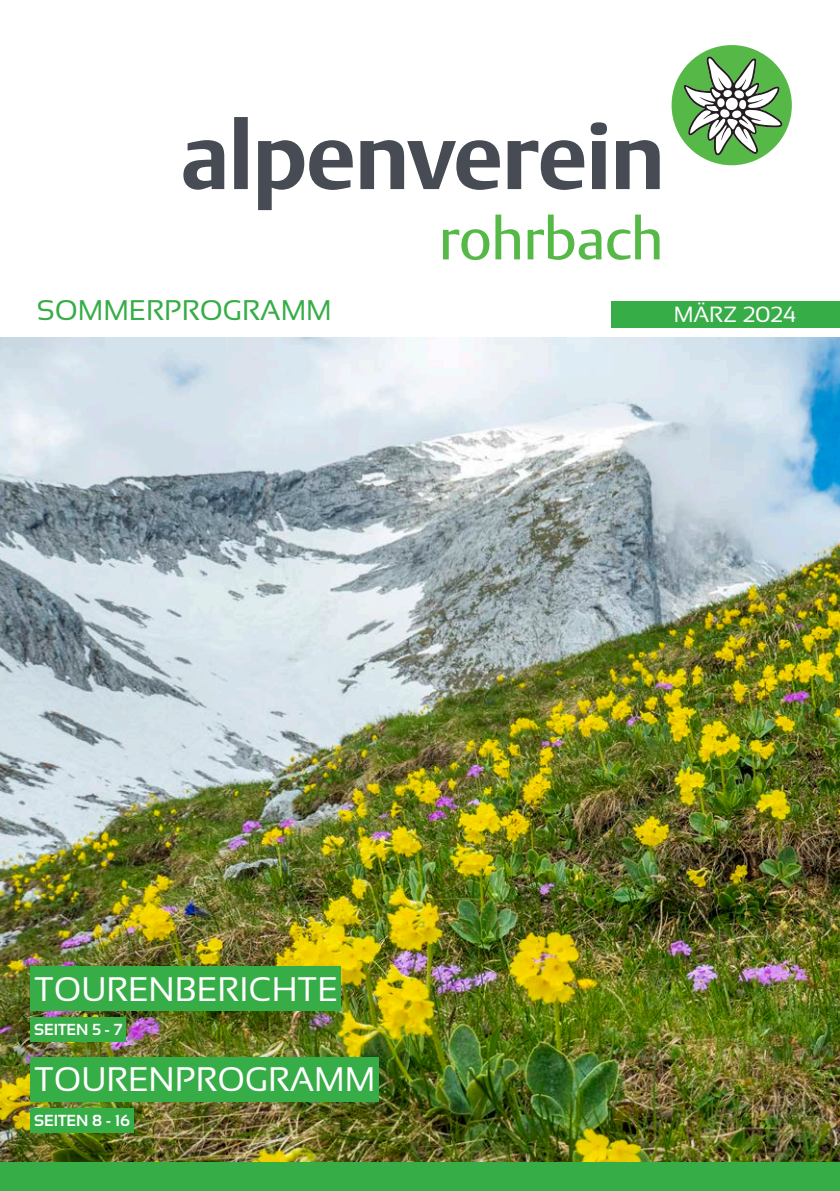
<style>
.page{position:relative;width:840px;height:1191px;background:#fff}
.page>*{position:absolute;margin:0;border:0;box-sizing:border-box;transform-origin:0 0}
.schlagzeile{font:34px "Sansation";color:#fff}
.t1{font:28.4px "Sansation";color:#36ad47}
.schlagzeile_monat_ja{font:22px "Sansation";color:#fff}
.schlagzeile_seitenza{font:700 16px "Sansation";color:#fff}
</style>
<div class="page">
<img style="left:0;top:338px;width:839px;height:824px">
<div style="left:670px;top:44px;width:122px;height:122px;background:#56b947;border-radius:50%"></div>
<div style="left:669px;top:43px;width:124px;height:124px;border:2px solid #fff;border-radius:50%"></div>
<svg style="left:683px;top:56px;width:100px;height:99px"></svg>
<svg style="left:443px;top:214px;width:216px;height:46px"></svg>
<svg style="left:183px;top:117px;width:476px;height:93px"></svg>
<div style="left:0;top:1162px;width:839px;height:29px;background:#36ad47"></div>
<div style="left:31px;top:966px;width:310px;height:45px;background:#36ad47"></div>
<div style="left:31px;top:1057px;width:347px;height:45px;background:#36ad47"></div>
<div style="left:31px;top:1108px;width:103px;height:24px;background:#36ad47"></div>
<div style="left:31px;top:1017px;width:95px;height:25px;background:#36ad47"></div>
<div style="left:611px;top:301px;width:228px;height:27px;background:#36ad47"></div>
<p class="t1" style="left:37px;top:294px;width:296px">SOMMERPROGRAMM</p>
<p class="schlagzeile" style="left:34px;top:969px;width:305px">TOURENBERICHTE</p>
<p class="schlagzeile_seitenza" style="left:34px;top:1020px;width:90px">SEITEN 5 - 7</p>
<p class="schlagzeile" style="left:34px;top:1060px;width:342px">TOURENPROGRAMM</p>
<p class="schlagzeile_seitenza" style="left:34px;top:1111px;width:97px">SEITEN 8 - 16</p>
<p class="schlagzeile_monat_ja" style="left:673px;top:302px;width:124px">MÄRZ 2024</p>
</div>
